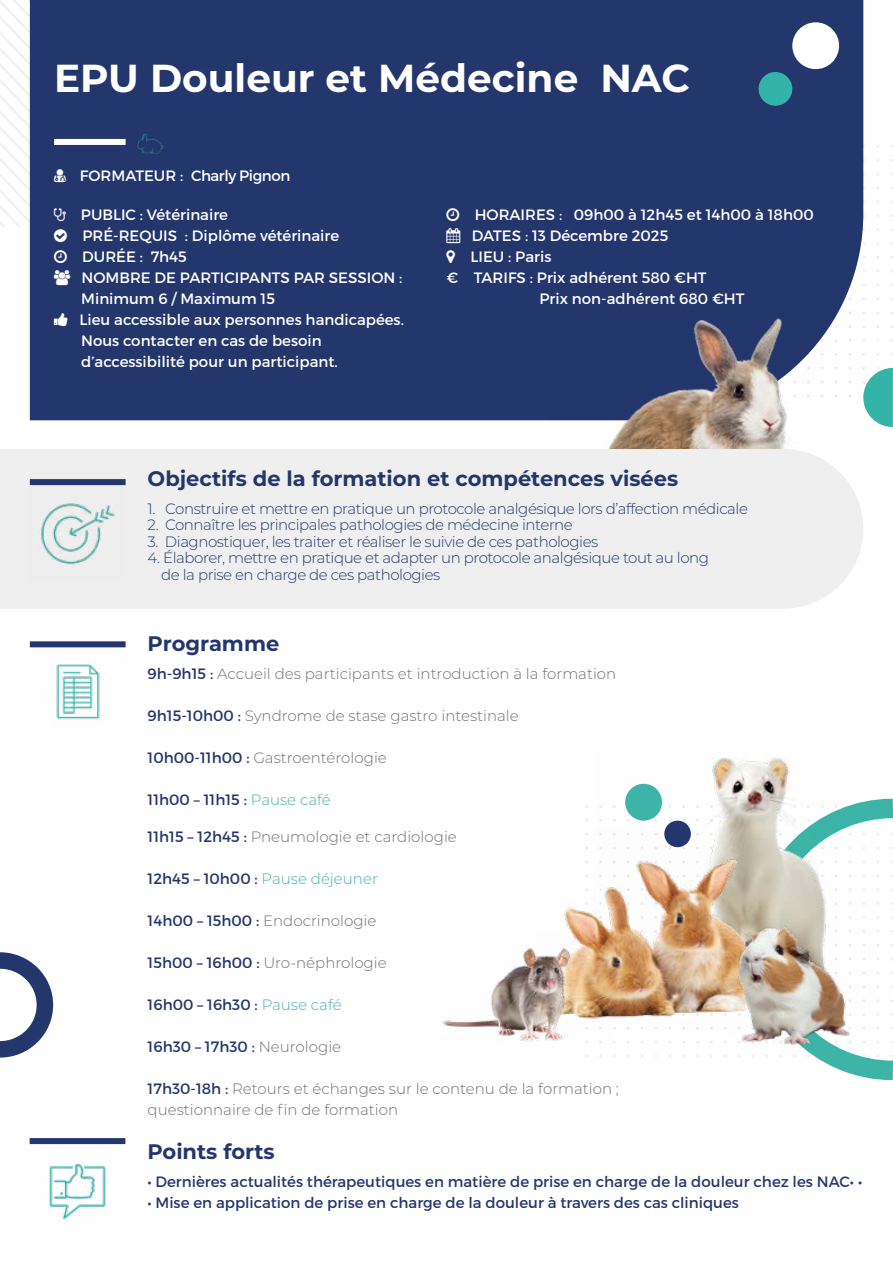
<style>
.page{position:relative;width:893px;height:1263px;background:#fff}
.page>*{position:absolute;margin:0;border:0;box-sizing:border-box;transform-origin:0 0}
.t1{font:700 39px "Montserrat";color:#fff}
.t2{font:700 21px "Montserrat";color:#24376d}
.t3{font:15px/21px "Montserrat";color:#fff}
.t4{font:300 15px/21px "Montserrat";color:#71706f}
.t5{font:300 15px/16.5px "Montserrat";letter-spacing:-.03em;color:#24376d}
.t6{font:15px "Montserrat";color:#24376d}
.t7{font:300 15px "Montserrat";color:#44b2a7}
.t8{font:15px "Montserrat";letter-spacing:-.03em;color:#fff}
.s1{font-weight:400;color:#24376d}
.s2{font-weight:300;color:#44b2a7}
.s3{font-weight:300;color:#71706f}
</style>
<div class="page">
<svg style="left:752px;top:798px;width:141px;height:283px"></svg>
<img style="left:599px;top:758px;width:240px;height:161px">
<div style="left:30px;top:0;width:833px;height:420px;background:#24376d"></div>
<img style="left:549px;top:294px;width:316px;height:155px">
<div style="left:792px;top:22px;width:47px;height:47px;background:#fff;border-radius:50%"></div>
<svg style="left:862px;top:367px;width:31px;height:60px"></svg>
<div style="left:759px;top:72px;width:33px;height:34px;background:#34b4a8;border-radius:50%"></div>
<div style="left:0;top:449px;width:863px;height:160px;background:#eeefee"></div>
<img style="left:29px;top:482px;width:97px;height:99px">
<div style="left:30px;top:479px;width:96px;height:6px;background:#24376d"></div>
<div style="left:30px;top:641px;width:96px;height:6px;background:#24376d"></div>
<div style="left:30px;top:1138px;width:95px;height:6px;background:#24376d"></div>
<img style="left:32px;top:647px;width:91px;height:73px">
<img style="left:32px;top:1144px;width:91px;height:76px">
<svg style="left:0;top:952px;width:54px;height:106px"></svg>
<img style="left:564px;top:830px;width:216px;height:200px">
<img style="left:679px;top:919px;width:193px;height:129px">
<img style="left:441px;top:934px;width:171px;height:110px">
<div style="left:625px;top:784px;width:37px;height:37px;background:#3cb4a8;border-radius:50%"></div>
<div style="left:664px;top:821px;width:27px;height:26px;background:#24376d;border-radius:50%"></div>
<svg style="left:0;top:0;width:199px;height:242px"></svg>
<svg style="left:54px;top:250px;width:13px;height:13px"></svg>
<svg style="left:54px;top:270px;width:16px;height:15px"></svg>
<svg style="left:54px;top:313px;width:14px;height:13px"></svg>
<svg style="left:447px;top:208px;width:12px;height:13px"></svg>
<svg style="left:447px;top:250px;width:8px;height:13px"></svg>
<h1 class="t1" style="left:54px;top:50px;width:637px">EPU Douleur et Médecine NAC</h1>
<p class="t8" style="left:80px;top:167px;width:212px">FORMATEUR : Charly Pignon</p>
<p class="t3" style="left:80px;top:204px;width:326px">PUBLIC : Vétérinaire<br>PRÉ-REQUIS : Diplôme vétérinaire<br>DURÉE : 7h45<br>NOMBRE DE PARTICIPANTS PAR SESSION :<br>Minimum 6 / Maximum 15<br>Lieu accessible aux personnes handicapées.<br>Nous contacter en cas de besoin d’accessibilité pour un participant.</p>
<p class="t3" style="left:475px;top:204px;width:341px">HORAIRES : 09h00 à 12h45 et 14h00 à 18h00</p>
<p class="t3" style="left:447px;top:225px;width:223px">▲ DATES : 13 Décembre 2025</p>
<p class="t3" style="left:470px;top:246px;width:82px">LIEU : Paris</p>
<p class="t3" style="left:447px;top:267px;width:261px">€ TARIFS : Prix adhérent 580 €HT</p>
<p class="t3" style="left:539px;top:288px;width:207px">Prix non-adhérent 680 €HT</p>
<h2 class="t2" style="left:148px;top:463px;width:532px">Objectifs de la formation et compétences visées</h2>
<p class="t5" style="left:148px;top:500px;width:602px">1. Construire et mettre en pratique un protocole analgésique lors d’affection médicale</p>
<p class="t5" style="left:148px;top:516px;width:427px">2. Connaître les principales pathologies de médecine interne</p>
<p class="t5" style="left:148px;top:533px;width:452px">3. Diagnostiquer, les traiter et réaliser le suivie de ces pathologies</p>
<p class="t5" style="left:161px;top:549px;width:549px;text-indent:-14px">4. Élaborer, mettre en pratique et adapter un protocole analgésique tout au long de la prise en charge de ces pathologies</p>
<h2 class="t2" style="left:148px;top:628px;width:133px">Programme</h2>
<p class="t4" style="left:148px;top:663px;width:470px"><span class="s1">9h-9h15 :</span> Accueil des participants et introduction à la formation</p>
<p class="t4" style="left:148px;top:705px;width:373px"><span class="s1">9h15-10h00 :</span> Syndrome de stase gastro intestinale</p>
<p class="t4" style="left:148px;top:747px;width:241px"><span class="s1">10h00-11h00 :</span> Gastroentérologie</p>
<p class="t6" style="left:148px;top:790px;width:185px">11h00 – 11h15 : <span class="s2">Pause café</span></p>
<p class="t4" style="left:148px;top:826px;width:311px"><span class="s1">11h15 – 12h45 :</span> Pneumologie et cardiologie</p>
<p class="t7" style="left:148px;top:869px;width:232px"><span class="s1">12h45 – 10h00 :</span> Pause déjeuner</p>
<p class="t4" style="left:148px;top:910px;width:230px"><span class="s1">14h00 – 15h00 :</span> Endocrinologie</p>
<p class="t4" style="left:148px;top:952px;width:241px"><span class="s1">15h00 – 16h00 :</span> Uro-néphrologie</p>
<p class="t6" style="left:148px;top:996px;width:196px">16h00 – 16h30 : <span class="s2">Pause café</span></p>
<p class="t6" style="left:148px;top:1038px;width:195px">16h30 – 17h30 : <span class="s3">Neurologie</span></p>
<p class="t4" style="left:148px;top:1078px;width:473px"><span class="s1">17h30-18h :</span> Retours et échanges sur le contenu de la formation ; questionnaire de fin de formation</p>
<h2 class="t2" style="left:147px;top:1137px;width:129px">Points forts</h2>
<p class="t6" style="left:147px;top:1173px;width:716px">• Dernières actualités thérapeutiques en matière de prise en charge de la douleur chez les NAC• •</p>
<p class="t6" style="left:147px;top:1194px;width:593px">• Mise en application de prise en charge de la douleur à travers des cas cliniques</p>
</div>
